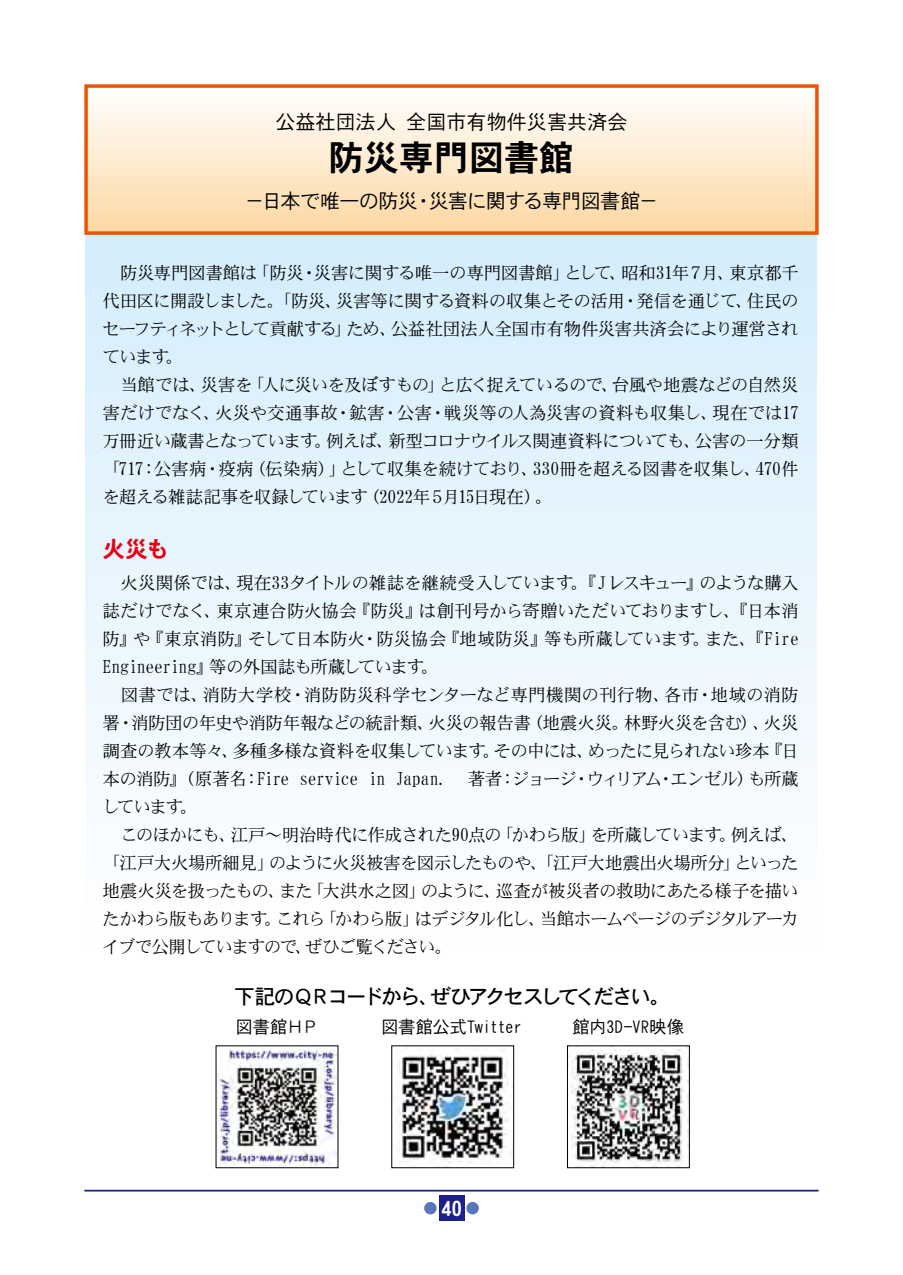
<style>
.page{position:relative;width:903px;height:1275px;background:#fff}
.page>*{position:absolute;margin:0;border:0;box-sizing:border-box;transform-origin:0 0}
.t1{font:35px "DFHS Gothic W7 WIN RKSJ H";color:#000}
.t2{font:22.75px "DFHS Gothic W7 WIN RKSJ H";color:#e60012}
.t3{font:21px "DFHS Gothic W5 WIN RKSJ H";letter-spacing:-.13em;color:#000}
.t4{font:21px "DFHS Gothic W7 WIN RKSJ H";color:#fff}
.t5{font:20.12px "DFHS Gothic W3 WIN RKSJ H";letter-spacing:-.04em;color:#000}
.t6{font:20.12px "DFHS Gothic W3 WIN RKSJ H";color:#000}
.t7{font:17.5px/28px "DFHS Mincho W3 WIN RKSJ H";letter-spacing:-.03em;color:#000}
.t8{font:17.5px "DFHS Gothic W3 WIN RKSJ H";letter-spacing:-.025em;color:#000}
.t9{font:17.5px "DFHS Gothic W3 WIN RKSJ H";letter-spacing:-.045em;color:#000}
.s1{font-family:"DFHS Gothic W7 WING RKSJ H"}
</style>
<div class="page">
<div style="left:85px;top:228px;width:731px;height:738px;background:linear-gradient(to bottom,#d4edfb,#fff)"></div>
<hr style="left:84px;top:1190px;width:735px;height:1px;background:#1d2088">
<div style="left:439px;top:1196px;width:25px;height:25px;background:#1d2088"></div>
<div style="left:466px;top:1202px;width:13px;height:12px;background:#5976ba;border-radius:50%"></div>
<div style="left:424px;top:1202px;width:13px;height:12px;background:#5976ba;border-radius:50%"></div>
<div style="left:86px;top:86px;width:731px;height:147px;background:linear-gradient(to bottom,#fff,#fcd7a2)"></div>
<div style="left:84px;top:84px;width:735px;height:151px;border:3px solid #ea5504"></div>
<img style="left:218px;top:1047px;width:118px;height:119px">
<img style="left:398px;top:1047px;width:114px;height:119px">
<img style="left:571px;top:1047px;width:117px;height:119px">
<div style="left:567px;top:1045px;width:123px;height:123px;border:1px solid #000"></div>
<p class="t6" style="left:275px;top:111px;width:354px">公益社団法人 全国市有物件災害共済会</p>
<h1 class="t1" style="left:329px;top:140px;width:247px">防災専門図書館</h1>
<p class="t5" style="left:244px;top:190px;width:415px">－日本で唯一の防災・災害に関する専門図書館－</p>
<p class="t7" style="left:103px;top:259px;width:698px">　防災専門図書館は「防災・災害に関する唯一の専門図書館」として、昭和31年７月、東京都千代田区に開設しました。「防災、災害等に関する資料の収集とその活用・発信を通じて、住民のセーフティネットとして貢献する」ため、公益社団法人全国市有物件災害共済会により運営されています。<br>　当館では、災害を「人に災いを及ぼすもの」と広く捉えているので、台風や地震などの自然災害だけでなく、火災や交通事故・鉱害・公害・戦災等の人為災害の資料も収集し、現在では17万冊近い蔵書となっています。例えば、新型コロナウイルス関連資料についても、公害の一分類「717：公害病・疫病（伝染病）」として収集を続けており、330冊を超える図書を収集し、470件を超える雑誌記事を収録しています（2022年５月15日現在）。</p>
<h2 class="t2" style="left:103px;top:537px;width:67px">火災も</h2>
<p class="t7" style="left:103px;top:569px;width:698px">　火災関係では、現在33タイトルの雑誌を継続受入しています。『Ｊレスキュー』のような購入誌だけでなく、東京連合防火協会『防災』は創刊号から寄贈いただいておりますし、『日本消防』や『東京消防』そして日本防火・防災協会『地域防災』等も所蔵しています。また、『Fire Engineering』等の外国誌も所蔵しています。<br>　図書では、消防大学校・消防防災科学センターなど専門機関の刊行物、各市・地域の消防署・消防団の年史や消防年報などの統計類、火災の報告書（地震火災。林野火災を含む）、火災調査の教本等々、多種多様な資料を収集しています。その中には、めったに見られない珍本『日本の消防』（原著名：Fire service in Japan. 著者：ジョージ・ウィリアム・エンゼル）も所蔵しています。<br>　このほかにも、江戸～明治時代に作成された90点の「かわら版」を所蔵しています。例えば、「江戸大火場所細見」のように火災被害を図示したものや、「江戸大地震出火場所分」といった地震火災を扱ったもの、また「大洪水之図」のように、巡査が被災者の救助にあたる様子を描いたかわら版もあります。これら「かわら版」はデジタル化し、当館ホームページのデジタルアーカイブで公開していますので、ぜひご覧ください。</p>
<p class="t3" style="left:234px;top:985px;width:438px">下記のＱＲコードから、ぜひアクセスしてください。</p>
<p class="t8" style="left:235px;top:1017px;width:84px">図書館ＨＰ</p>
<p class="t9" style="left:381px;top:1017px;width:142px">図書館公式Twitter</p>
<p class="t8" style="left:572px;top:1017px;width:113px">館内3D-VR映像</p>
<p class="t4" style="left:435px;top:1198px;width:28px"><span class="s1">1</span>40</p>
</div>
